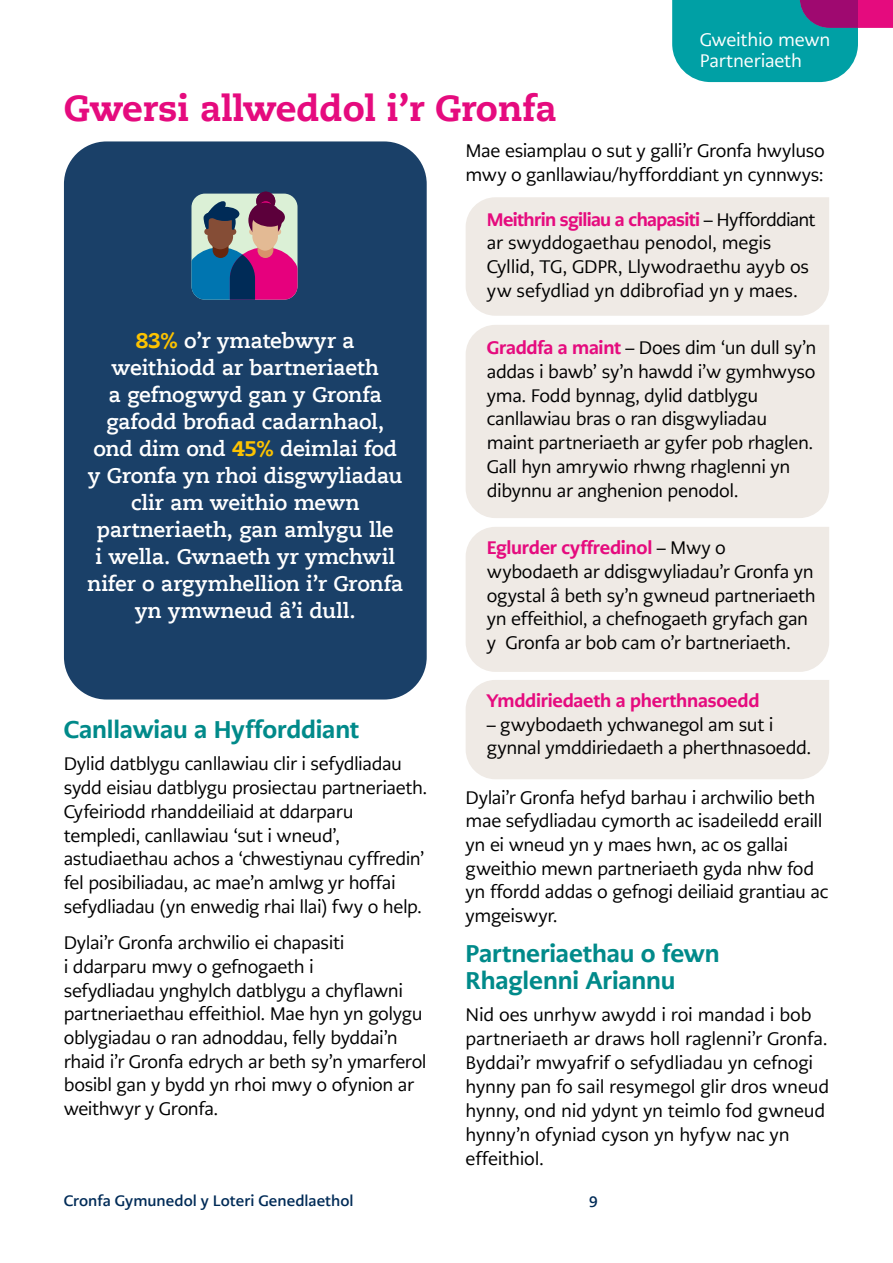
<style>
.page{position:relative;width:893px;height:1263px;background:#fff}
.page>*{position:absolute;margin:0;border:0;box-sizing:border-box;transform-origin:0 0}
.t1{font:800 36px "Caecilia LT Pro 85";color:#e50b7e}
.t2{font:800 24px/27px "PMN Caecilia Sans Text";letter-spacing:-.005em;color:#008a8a}
.t3{font:700 21px/27px "Caecilia LT Pro 75";letter-spacing:-.01em;color:#fff;text-align:center}
.t4{font:18px/23.7px "PMN Caecilia Sans Text";letter-spacing:-.02em;color:#000}
.t5{font:800 18px "PMN Caecilia Sans Text";letter-spacing:-.015em;color:#e50b7e}
.t6{font:18px/21px "PMN Caecilia Sans Text";letter-spacing:-.01em;color:#fff}
.t7{font:700 15px "PMN Caecilia Sans Text";color:#002b57}
.s1{font-family:"Caecilia LT Pro 85";font-weight:800;color:#fdc300}
.s2{font-weight:800;color:#e50b7e}
</style>
<div class="page">
<div style="left:466px;top:197px;width:363px;height:119px;background:#efeae5"></div>
<div style="left:466px;top:325px;width:363px;height:193px;background:#efeae5"></div>
<div style="left:466px;top:527px;width:363px;height:145px;background:#efeae5"></div>
<div style="left:466px;top:680px;width:363px;height:99px;background:#efeae5"></div>
<svg style="left:672px;top:0;width:221px;height:82px;background:#3c99ab"></svg>
<div style="left:64px;top:141px;width:363px;height:558px;background:#1a4068;border-radius:43px"></div>
<div style="left:191px;top:194px;width:106px;height:106px;background:#dbf0d6;border-radius:14px"></div>
<div style="left:256px;top:192px;width:19px;height:19px;background:#5c003b;border-radius:50%"></div>
<svg style="left:191px;top:200px;width:106px;height:100px"></svg>
<h1 class="t1" style="left:64px;top:83px;width:494px">Gwersi allweddol i’r Gronfa</h1>
<p class="t6" style="left:700px;top:30px;width:132px">Gweithio mewn<br>Partneriaeth</p>
<p class="t3" style="left:87px;top:327px;width:318px"><span class="s1">83%</span> o’r ymatebwyr a weithiodd ar bartneriaeth<br>a gefnogwyd gan y Gronfa gafodd brofiad cadarnhaol, ond dim ond <span class="s1">45%</span> deimlai fod y Gronfa yn rhoi disgwyliadau clir am weithio mewn partneriaeth, gan amlygu lle<br>i wella. Gwnaeth yr ymchwil nifer o argymhellion i’r Gronfa yn ymwneud â’i dull.</p>
<h2 class="t2" style="left:64px;top:716px;width:297px">Canllawiau a Hyfforddiant</h2>
<p class="t4" style="left:64px;top:752px;width:365px">Dylid datblygu canllawiau clir i sefydliadau sydd eisiau datblygu prosiectau partneriaeth.<br>Cyfeiriodd rhanddeiliaid at ddarparu templedi, canllawiau ‘sut i wneud’, astudiaethau achos a ‘chwestiynau cyffredin’ fel posibiliadau, ac mae’n amlwg yr hoffai sefydliadau (yn enwedig rhai llai) fwy o help.</p>
<p class="t4" style="left:64px;top:931px;width:364px">Dylai’r Gronfa archwilio ei chapasiti<br>i ddarparu mwy o gefnogaeth i<br>sefydliadau ynghylch datblygu a chyflawni partneriaethau effeithiol. Mae hyn yn golygu oblygiadau o ran adnoddau, felly byddai’n rhaid i’r Gronfa edrych ar beth sy’n ymarferol bosibl gan y bydd yn rhoi mwy o ofynion ar weithwyr y Gronfa.</p>
<p class="t4" style="left:466px;top:139px;width:361px">Mae esiamplau o sut y galli’r Gronfa hwyluso mwy o ganllawiau/hyfforddiant yn cynnwys:</p>
<p class="t4" style="left:487px;top:207px;width:330px"><span class="s2">Meithrin sgiliau a chapasiti</span> – Hyfforddiant ar swyddogaethau penodol, megis Cyllid, TG, GDPR, Llywodraethu ayyb os yw sefydliad yn ddibrofiad yn y maes.</p>
<p class="t4" style="left:487px;top:336px;width:331px"><span class="s2">Graddfa a maint</span> – Does dim ‘un dull sy’n addas i bawb’ sy’n hawdd i’w gymhwyso yma. Fodd bynnag, dylid datblygu canllawiau bras o ran disgwyliadau maint partneriaeth ar gyfer pob rhaglen.<br>Gall hyn amrywio rhwng rhaglenni yn dibynnu ar anghenion penodol.</p>
<p class="t4" style="left:487px;top:536px;width:330px"><span class="s2">Eglurder cyffredinol</span> – Mwy o wybodaeth ar ddisgwyliadau’r Gronfa yn ogystal â beth sy’n gwneud partneriaeth yn effeithiol, a chefnogaeth gryfach gan y Gronfa ar bob cam o’r bartneriaeth.</p>
<p class="t5" style="left:487px;top:688px;width:274px">Ymddiriedaeth a pherthnasoedd</p>
<p class="t4" style="left:487px;top:712px;width:326px">– gwybodaeth ychwanegol am sut i gynnal ymddiriedaeth a pherthnasoedd.</p>
<p class="t4" style="left:466px;top:785px;width:364px">Dylai’r Gronfa hefyd barhau i archwilio beth mae sefydliadau cymorth ac isadeiledd eraill yn ei wneud yn y maes hwn, ac os gallai gweithio mewn partneriaeth gyda nhw fod yn ffordd addas o gefnogi deiliaid grantiau ac ymgeiswyr.</p>
<h2 class="t2" style="left:466px;top:939px;width:256px">Partneriaethau o fewn<br>Rhaglenni Ariannu</h2>
<p class="t4" style="left:466px;top:1003px;width:365px">Nid oes unrhyw awydd i roi mandad i bob partneriaeth ar draws holl raglenni’r Gronfa.<br>Byddai’r mwyafrif o sefydliadau yn cefnogi hynny pan fo sail resymegol glir dros wneud hynny, ond nid ydynt yn teimlo fod gwneud hynny’n ofyniad cyson yn hyfyw nac yn effeithiol.</p>
<p class="t7" style="left:64px;top:1191px;width:291px">Cronfa Gymunedol y Loteri Genedlaethol</p>
<p class="t7" style="left:589px;top:1191px;width:10px">9</p>
</div>
